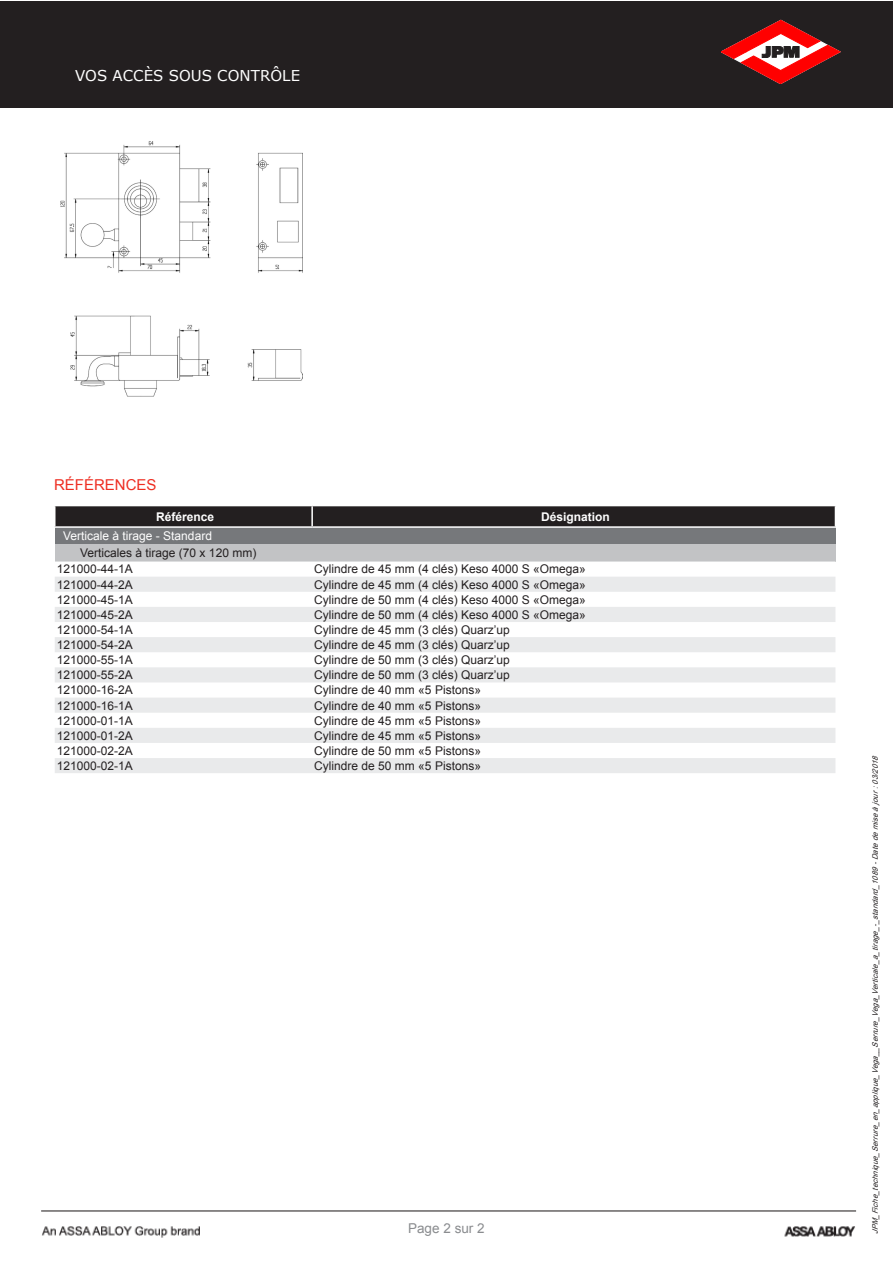
<style>
.page{position:relative;width:893px;height:1263px;background:#fff}
.page>*{position:absolute;margin:0;border:0;box-sizing:border-box;transform-origin:0 0}
.t1{font:15px "Verdana";letter-spacing:.005em;color:#fff}
.t2{font:15px "Arial";color:#ee2e22}
.t3{font:15px "Calibri";color:#939598}
.t4{font:13.5px "Arial";color:#8a8c8f}
.t5{font:12px/16.2px "Arial";color:#231f20}
.t6{font:12px "Arial";color:#fff}
.t7{font:700 12px "Arial";color:#fff}
.t8{font:italic 7.5px "Arial";color:#231f20}
</style>
<div class="page">
<div style="left:0;top:1px;width:893px;height:106px;background:#231f20"></div>
<img style="left:41px;top:1210px;width:816px;height:28px">
<svg style="left:721px;top:20px;width:119px;height:64px"></svg>
<div style="left:368px;top:1224px;width:157px;height:29px;background:#fff"></div>
<img style="left:61px;top:141px;width:241px;height:255px">
<div style="left:55px;top:527px;width:780px;height:17px;background:#76787b"></div>
<div style="left:55px;top:544px;width:780px;height:17px;background:#c2c3c5"></div>
<svg style="left:55px;top:561px;width:780px;height:1px"></svg>
<svg style="left:55px;top:577px;width:780px;height:196px;fill:#e9eaeb"></svg>
<hr style="left:54px;top:526px;width:258px;height:2px;background:#fff">
<svg style="left:55px;top:506px;width:781px;height:21px;background:#292526"></svg>
<hr style="left:312px;top:526px;width:524px;height:2px;background:#fff">
<p class="t1" style="left:75px;top:66px;width:227px">VOS ACCÈS SOUS CONTRÔLE</p>
<p class="t2" style="left:54px;top:475px;width:104px">RÉFÉRENCES</p>
<p class="t7" style="left:156px;top:508px;width:60px">Référence</p>
<p class="t7" style="left:541px;top:508px;width:70px">Désignation</p>
<p class="t6" style="left:63px;top:528px;width:150px">Verticale à tirage - Standard</p>
<p class="t5" style="left:57px;top:545px;width:201px;text-indent:23px">Verticales à tirage (70 x 120 mm)<br>121000-44-1A</p>
<p class="t5" style="left:314px;top:561px;width:273px">Cylindre de 45 mm (4 clés) Keso 4000 S «Omega»</p>
<p class="t5" style="left:57px;top:576px;width:78px">121000-44-2A</p>
<p class="t5" style="left:314px;top:576px;width:273px">Cylindre de 45 mm (4 clés) Keso 4000 S «Omega»</p>
<p class="t5" style="left:57px;top:591px;width:78px">121000-45-1A</p>
<p class="t5" style="left:314px;top:591px;width:273px">Cylindre de 50 mm (4 clés) Keso 4000 S «Omega»</p>
<p class="t5" style="left:57px;top:607px;width:78px">121000-45-2A</p>
<p class="t5" style="left:314px;top:607px;width:273px">Cylindre de 50 mm (4 clés) Keso 4000 S «Omega»</p>
<p class="t5" style="left:57px;top:622px;width:78px">121000-54-1A</p>
<p class="t5" style="left:314px;top:622px;width:197px">Cylindre de 45 mm (3 clés) Quarz’up</p>
<p class="t5" style="left:57px;top:637px;width:78px">121000-54-2A</p>
<p class="t5" style="left:314px;top:637px;width:197px">Cylindre de 45 mm (3 clés) Quarz’up</p>
<p class="t5" style="left:57px;top:652px;width:78px">121000-55-1A</p>
<p class="t5" style="left:314px;top:652px;width:197px">Cylindre de 50 mm (3 clés) Quarz’up</p>
<p class="t5" style="left:57px;top:667px;width:78px">121000-55-2A</p>
<p class="t5" style="left:314px;top:667px;width:197px">Cylindre de 50 mm (3 clés) Quarz’up</p>
<p class="t5" style="left:57px;top:682px;width:78px">121000-16-2A</p>
<p class="t5" style="left:314px;top:682px;width:168px">Cylindre de 40 mm «5 Pistons»</p>
<p class="t5" style="left:57px;top:697px;width:78px">121000-16-1A</p>
<p class="t5" style="left:314px;top:697px;width:168px">Cylindre de 40 mm «5 Pistons»</p>
<p class="t5" style="left:57px;top:712px;width:78px">121000-01-1A</p>
<p class="t5" style="left:314px;top:712px;width:168px">Cylindre de 45 mm «5 Pistons»</p>
<p class="t5" style="left:57px;top:728px;width:78px">121000-01-2A</p>
<p class="t5" style="left:314px;top:728px;width:168px">Cylindre de 45 mm «5 Pistons»</p>
<p class="t5" style="left:57px;top:743px;width:78px">121000-02-2A</p>
<p class="t5" style="left:314px;top:743px;width:168px">Cylindre de 50 mm «5 Pistons»</p>
<p class="t5" style="left:57px;top:758px;width:78px">121000-02-1A</p>
<p class="t5" style="left:314px;top:758px;width:168px">Cylindre de 50 mm «5 Pistons»</p>
<p class="t3" style="left:410px;top:1218px;width:75px">Page 1 sur 1</p>
<p class="t4" style="left:408px;top:1220px;width:78px">Page 2 sur 2</p>
<p class="t8" style="left:870px;top:1234px;width:483px;rotate:-90deg">JPM_Fiche_technique_Serrure_en_applique_Vega__Serrure_Vega_Verticale_a_tirage_-_standard_1089-Datedemiseàjour:03/2018</p>
</div>
